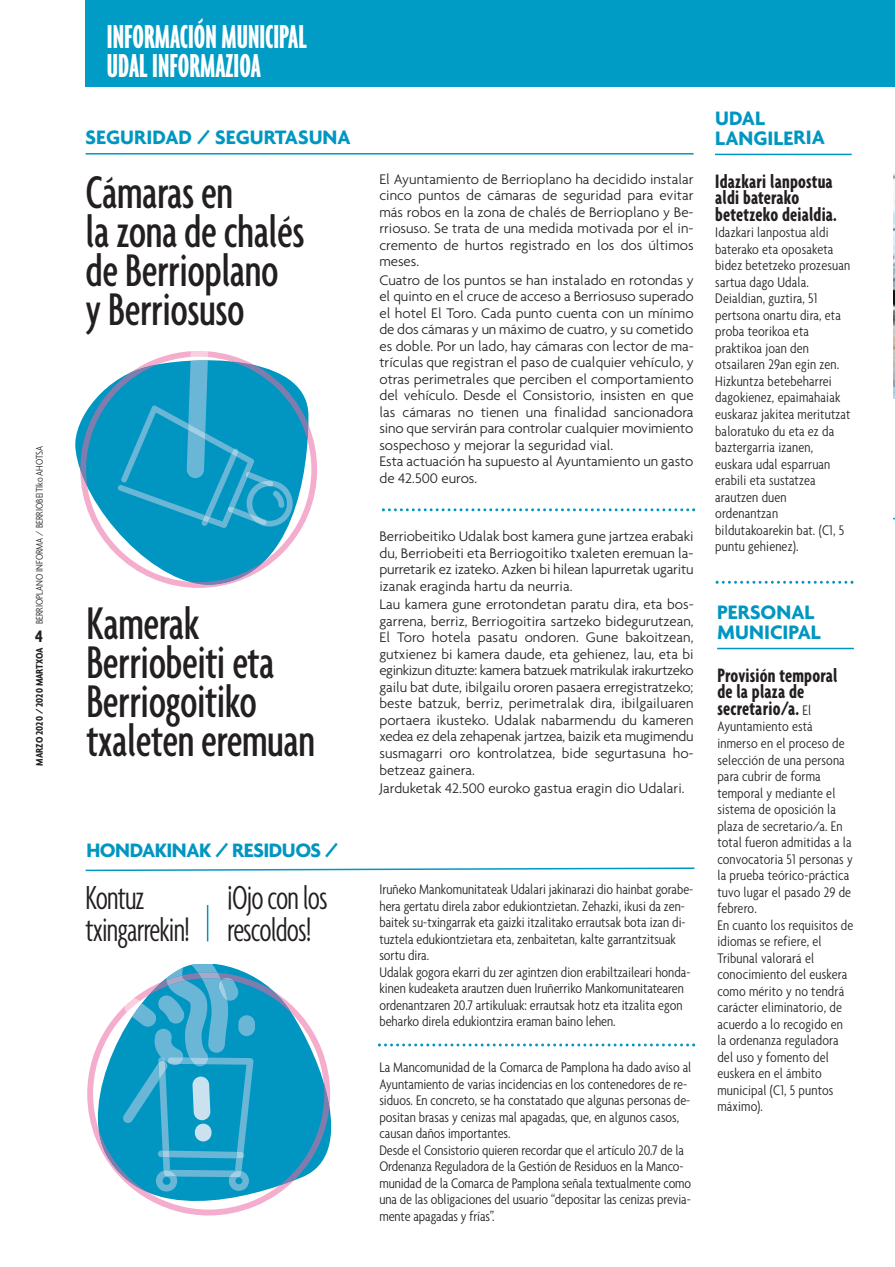
<style>
.page{position:relative;width:895px;height:1267px;background:#fff}
.page>*{position:absolute;margin:0;border:0;box-sizing:border-box;transform-origin:0 0}
.t1{font:500 extra-condensed 49.5px/39px "Agenda";letter-spacing:-.01em;color:#231f20}
.t2{font:700 ultra-condensed 36px/28.5px "Agenda";color:#fff}
.t3{font:300 extra-condensed 36px/31.5px "Agenda";letter-spacing:-.025em;color:#231f20}
.t4{font:700 extra-condensed 21px/16.5px "Agenda";letter-spacing:.01em;color:#231f20}
.t5{font:700 21px/19.4px "Agenda";letter-spacing:-.005em;color:#0096c1}
.t6{font:700 21px "Agenda";letter-spacing:-.025em;color:#0096c1}
.t7{font:700 condensed 18px "Agenda";color:#231f20}
.t8{font:300 condensed 15px/16.5px "Agenda";color:#231f20}
.t9{font:300 15px/16.5px "Agenda";color:#231f20;text-align:justify}
.t10{font:300 condensed 10.5px "Agenda";color:#231f20}
.t11{font:700 condensed 10.5px "Agenda";color:#231f20}
.s1{font-weight:300;font-stretch:condensed;font-size:15px}
</style>
<div class="page">
<div style="left:86px;top:0;width:809px;height:87px;background:#009cc5"></div>
<hr style="left:86px;top:153px;width:608px;height:1px;background:#0096c1">
<svg style="left:382px;top:508px;width:313px;height:3px"></svg>
<hr style="left:715px;top:154px;width:137px;height:1px;background:#0096c1">
<svg style="left:716px;top:580px;width:137px;height:3px"></svg>
<svg style="left:87px;top:1044px;width:243px;height:171px"></svg>
<svg style="left:98px;top:977px;width:231px;height:215px;fill:#0096c1"></svg>
<svg style="left:122px;top:964px;width:132px;height:227px;background:#3aa8cc"></svg>
<div style="left:195px;top:1123px;width:17px;height:18px;background:#cae2ef;border-radius:8px"></div>
<svg style="left:85px;top:867px;width:610px;height:4px"></svg>
<svg style="left:378px;top:1043px;width:317px;height:3px"></svg>
<hr style="left:207px;top:904px;width:1px;height:37px;background:#0096c1">
<img style="left:893px;top:173px;width:2px;height:225px">
<hr style="left:717px;top:647px;width:137px;height:2px;background:#0096c1">
<svg style="left:169px;top:410px;width:148px;height:178px"></svg>
<svg style="left:80px;top:380px;width:228px;height:204px;fill:#0096c1"></svg>
<svg style="left:117px;top:351px;width:176px;height:177px;background:#2ba3c9"></svg>
<p class="t10" style="left:33px;top:624px;width:180px;rotate:-90deg">BERRIOPLANO INFORMA / BERRIOBEITIko AHOTSA</p>
<p class="t7" style="left:35px;top:625px;width:9px">4</p>
<p class="t11" style="left:33px;top:765px;width:120px;rotate:-90deg">MARZO 2020 / 2020 MARTXOA</p>
<h2 class="t2" style="left:107px;top:22px;width:201px">INFORMACIÓN MUNICIPAL<br>UDAL INFORMAZIOA</h2>
<h2 class="t2" style="left:107px;top:22px;width:111px">E TREVISTA<br>ELKARRIZKETA</h2>
<h3 class="t5" style="left:715px;top:108px;width:111px">UDAL<br>LANGILERIA</h3>
<h3 class="t4" style="left:715px;top:172px;width:123px">Idazkari lanpostua aldi baterako betetzeko deialdia.</h3>
<p class="t8" style="left:715px;top:224px;width:137px">Idazkari lanpostua aldi baterako eta oposaketa bidez betetzeko prozesuan sartua dago Udala.<br>Deialdian, guztira, 51 pertsona onartu dira, eta proba teorikoa eta praktikoa joan den otsailaren 29an egin zen.<br>Hizkuntza betebeharrei dagokienez, epaimahaiak euskaraz jakitea meritutzat baloratuko du eta ez da baztergarria izanen, euskara udal esparruan erabili eta sustatzea arautzen duen ordenantzan bildutakoarekin bat. (C1, 5 puntu gehienez).</p>
<h3 class="t5" style="left:86px;top:127px;width:267px">SEGURIDAD / SEGURTASUNA</h3>
<h1 class="t1" style="left:86px;top:171px;width:221px">Cámaras en<br>la zona de chalés de Berrioplano y Berriosuso</h1>
<p class="t9" style="left:379px;top:170px;width:316px">El Ayuntamiento de Berrioplano ha decidido instalar cinco puntos de cámaras de seguridad para evitar más robos en la zona de chalés de Berrioplano y Be&shy;rriosuso. Se trata de una medida motivada por el in&shy;cremento de hurtos registrado en los dos últimos meses.</p>
<p class="t9" style="left:379px;top:271px;width:316px;text-align:left">Cuatro de los puntos se han instalado en rotondas y el quinto en el cruce de acceso a Berriosuso superado el hotel El Toro. Cada punto cuenta con un mínimo de dos cámaras y un máximo de cuatro, y su cometido es doble. Por un lado, hay cámaras con lector de ma&shy;trículas que registran el paso de cualquier vehículo, y otras perimetrales que perciben el comportamiento del vehículo. Desde el Consistorio, insisten en que las cámaras no tienen una finalidad sancionadora sino que servirán para controlar cualquier movimiento sospechoso y mejorar la seguridad vial.<br>Esta actuación ha supuesto al Ayuntamiento un gasto de 42.500 euros.</p>
<p class="t9" style="left:379px;top:527px;width:316px">Berriobeitiko Udalak bost kamera gune jartzea erabaki du, Berriobeiti eta Berriogoitiko txaleten eremuan la&shy;purretarik ez izateko. Azken bi hilean lapurretak ugaritu izanak eraginda hartu da neurria.</p>
<p class="t9" style="left:379px;top:596px;width:316px">Lau kamera gune errotondetan paratu dira, eta bos&shy;garrena, berriz, Berriogoitira sartzeko bidegurutzean, El Toro hotela pasatu ondoren. Gune bakoitzean, gutxienez bi kamera daude, eta gehienez, lau, eta bi eginkizun dituzte: kamera batzuek matrikulak irakurtzeko gailu bat dute, ibilgailu ororen pasaera erregistratzeko; beste batzuk, berriz, perimetralak dira, ibilgailuaren portaera ikusteko. Udalak nabarmendu du kameren xedea ez dela zehapenak jartzea, baizik eta mugimendu susmagarri oro kontrolatzea, bide segurtasuna ho&shy;betzeaz gainera.</p>
<p class="t9" style="left:379px;top:779px;width:307px">Jarduketak 42.500 euroko gastua eragin dio Udalari.</p>
<h1 class="t1" style="left:86px;top:602px;width:230px">Kamerak<br>Berriobeiti eta<br>Berriogoitiko txaleten eremuan</h1>
<h3 class="t5" style="left:717px;top:602px;width:105px">PERSONAL<br>MUNICIPAL</h3>
<h3 class="t4" style="left:717px;top:666px;width:122px">Provisión temporal de la plaza de secretario/a. <span class="s1">El</span></h3>
<p class="t8" style="left:717px;top:718px;width:137px">Ayuntamiento está inmerso en el proceso de selección de una persona para cubrir de forma temporal y mediante el sistema de oposición la plaza de secretario/a. En total fueron admitidas a la convocatoria 51 personas y la prueba teórico-práctica tuvo lugar el pasado 29 de febrero.<br>En cuanto los requisitos de idiomas se refiere, el<br>Tribunal valorará el conocimiento del euskera como mérito y no tendrá carácter eliminatorio, de acuerdo a lo recogido en la ordenanza reguladora del uso y fomento del euskera en el ámbito municipal (C1, 5 puntos máximo).</p>
<h3 class="t6" style="left:86px;top:837px;width:253px">HONDAKINAK / RESIDUOS /</h3>
<h2 class="t3" style="left:86px;top:880px;width:106px">Kontuz txingarrekin!</h2>
<p class="t8" style="left:379px;top:880px;width:315px">Iruñeko Mankomunitateak Udalari jakinarazi dio hainbat gorabe&shy;hera gertatu direla zabor edukiontzietan. Zehazki, ikusi da zen&shy;baitek su-txingarrak eta gaizki itzalitako errautsak bota izan di&shy;tuztela edukiontzietara eta, zenbaitetan, kalte garrantzitsuak sortu dira.<br>Udalak gogora ekarri du zer agintzen dion erabiltzaileari honda&shy;kinen kudeaketa arautzen duen Iruñerriko Mankomunitatearen ordenantzaren 20.7 artikuluak: errautsak hotz eta itzalita egon beharko direla edukiontzira eraman baino lehen.</p>
<h2 class="t3" style="left:227px;top:880px;width:102px">¡Ojo con los rescoldos!</h2>
<p class="t8" style="left:379px;top:1058px;width:314px">La Mancomunidad de la Comarca de Pamplona ha dado aviso al Ayuntamiento de varias incidencias en los contenedores de re&shy;siduos. En concreto, se ha constatado que algunas personas de&shy;positan brasas y cenizas mal apagadas, que, en algunos casos, causan daños importantes.<br>Desde el Consistorio quieren recordar que el artículo 20.7 de la Ordenanza Reguladora de la Gestión de Residuos en la Manco&shy;munidad de la Comarca de Pamplona señala textualmente como una de las obligaciones del usuario “depositar las cenizas previa&shy;mente apagadas y frías”.</p>
</div>
